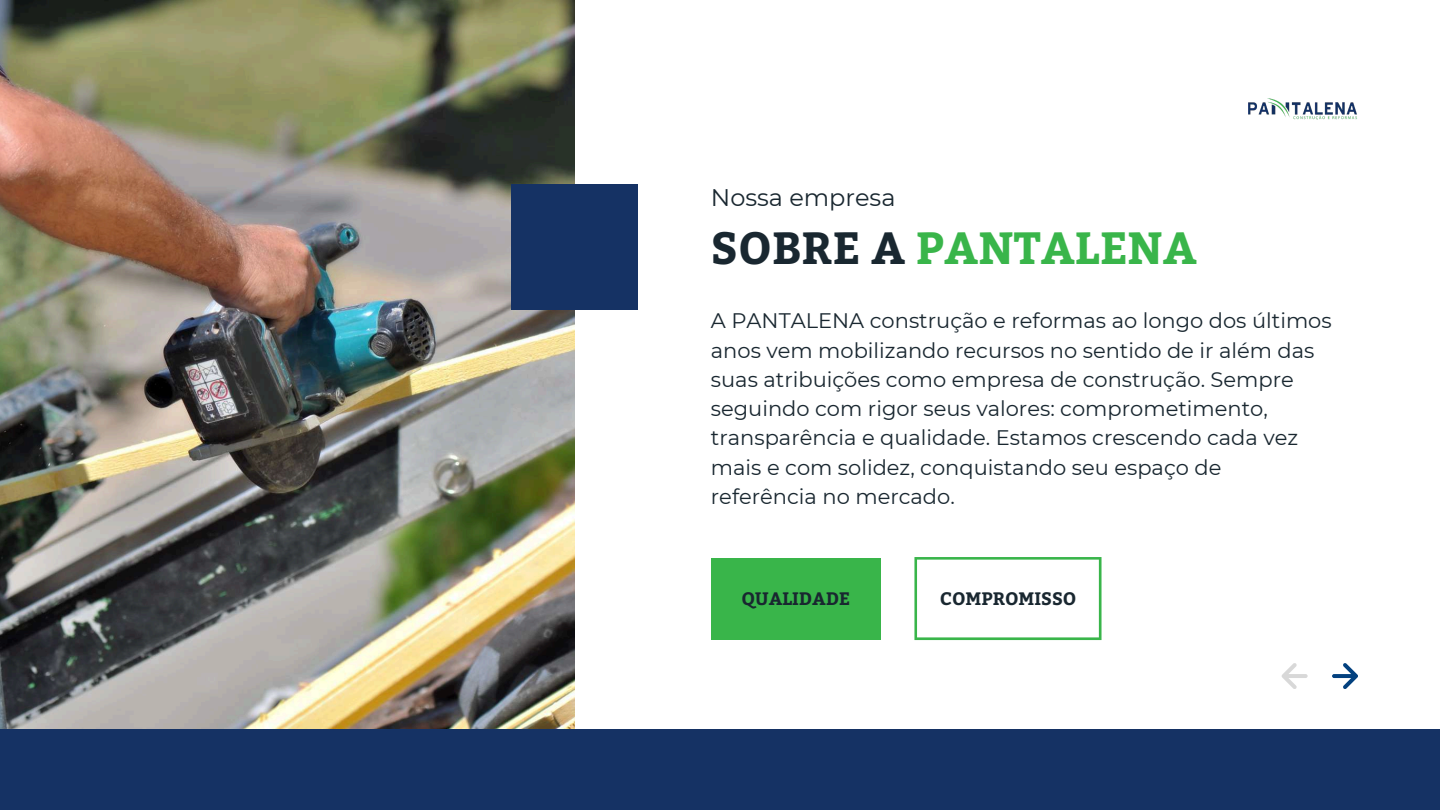
<style>
.page{position:relative;width:1440px;height:810px;background:#fff}
.page>*{position:absolute;margin:0;border:0;box-sizing:border-box;transform-origin:0 0}
.t1{font:700 45px "Bitter";color:#39b54a}
.t2{font:24px "Montserrat";color:#192730}
.t3{font:21px/29.2px "Montserrat";color:#192730}
.t4{font:700 18px "Bitter";color:#192730}
.s1{color:#192730}
</style>
<div class="page">
<img style="left:0;top:0;width:574px;height:729px">
<div style="left:0;top:729px;width:1440px;height:81px;background:#153264"></div>
<div style="left:511px;top:184px;width:126px;height:125px;background:#153264"></div>
<div style="left:711px;top:558px;width:170px;height:82px;background:#39b54a"></div>
<svg style="left:914px;top:557px;width:188px;height:83px"></svg>
<svg style="left:1332px;top:663px;width:26px;height:26px"></svg>
<svg style="left:1282px;top:663px;width:26px;height:26px"></svg>
<img style="left:1248px;top:98px;width:109px;height:22px">
<p class="t2" style="left:711px;top:183px;width:186px">Nossa empresa</p>
<h1 class="t1" style="left:711px;top:215px;width:488px"><span class="s1">SOBRE A</span> PANTALENA</h1>
<p class="t3" style="left:711px;top:306px;width:622px">A PANTALENA construção e reformas ao longo dos últimos anos vem mobilizando recursos no sentido de ir além das suas atribuições como empresa de construção. Sempre seguindo com rigor seus valores: comprometimento, transparência e qualidade. Estamos crescendo cada vez mais e com solidez, conquistando seu espaço de referência no mercado.</p>
<p class="t4" style="left:741px;top:586px;width:110px">QUALIDADE</p>
<p class="t4" style="left:940px;top:586px;width:138px">COMPROMISSO</p>
</div>
